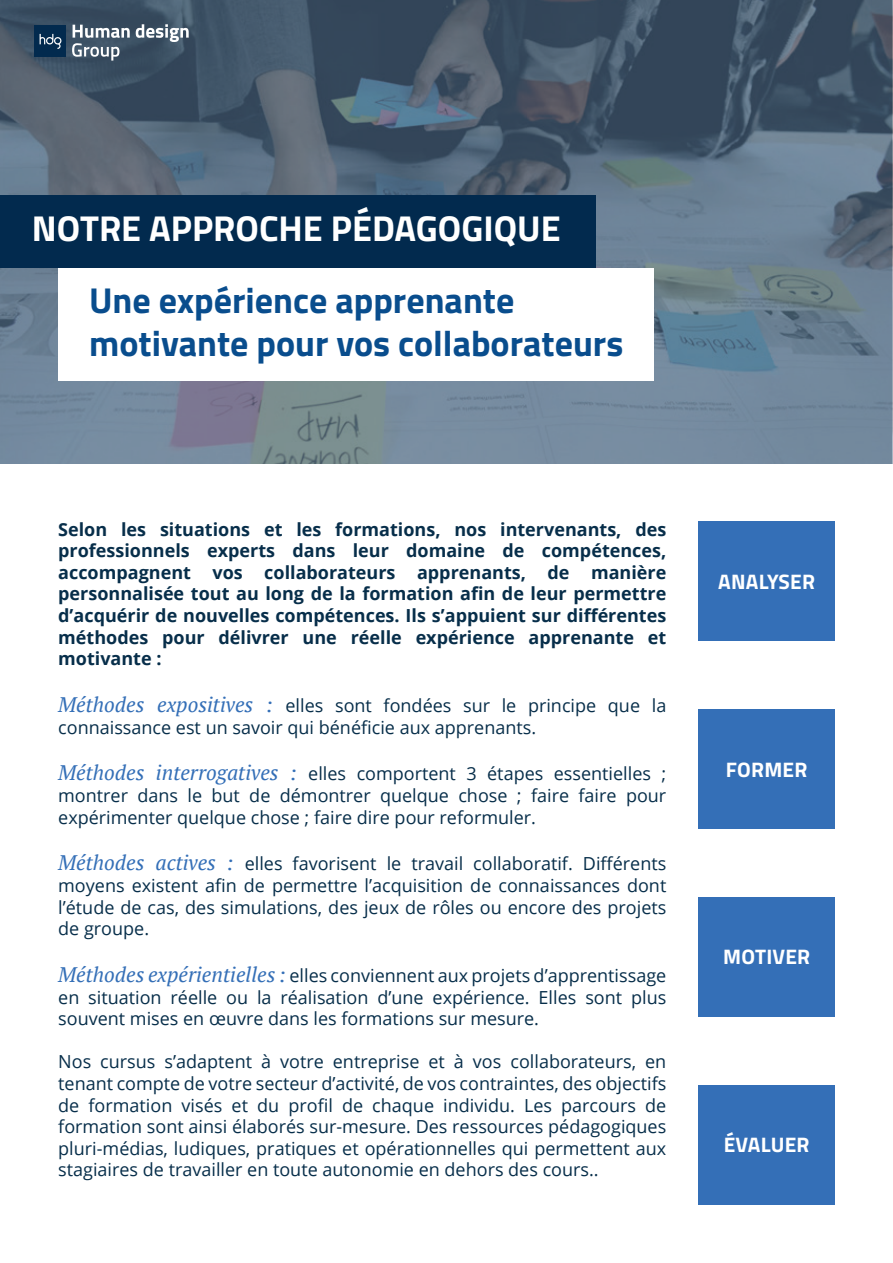
<style>
.page{position:relative;width:893px;height:1263px;background:#fff}
.page>*{position:absolute;margin:0;border:0;box-sizing:border-box;transform-origin:0 0}
.t1{font:700 36px "Titillium";color:#094d8d}
.t2{font:700 36px "Titillium";color:#fff}
.t3{font:700 21px "Titillium";letter-spacing:.01em;color:#fff}
.t4{font:18px/21.6px "Open Sans";color:#072e4a;text-align:justify}
.t5{font:700 18px/21.6px "Open Sans";color:#072e4a;text-align:justify}
.s1{font-family:"PT Serif";font-style:italic;font-size:21px;color:#346fb7}
</style>
<div class="page">
<img style="left:0;top:0;width:893px;height:463px">
<div style="left:34px;top:25px;width:32px;height:32px;background:#022a4e"></div>
<svg style="left:136px;top:24px;width:53px;height:18px"></svg>
<svg style="left:72px;top:25px;width:58px;height:36px"></svg>
<svg style="left:40px;top:34px;width:21px;height:15px"></svg>
<div style="left:699px;top:522px;width:136px;height:119px;background:#346fb7"></div>
<div style="left:699px;top:710px;width:136px;height:119px;background:#346fb7"></div>
<div style="left:699px;top:898px;width:136px;height:119px;background:#346fb7"></div>
<div style="left:699px;top:1086px;width:136px;height:119px;background:#346fb7"></div>
<div style="left:0;top:196px;width:595px;height:72px;background:#022a4e"></div>
<div style="left:58px;top:268px;width:596px;height:113px;background:#fff"></div>
<p class="t2" style="left:32px;top:201px;width:530px">NOTRE APPROCHE PÉDAGOGIQUE</p>
<p class="t1" style="left:89px;top:273px;width:427px">Une expérience apprenante</p>
<p class="t1" style="left:89px;top:316px;width:536px">motivante pour vos collaborateurs</p>
<p class="t5" style="left:58px;top:518px;width:610px">Selon les situations et les formations, nos intervenants, des professionnels experts dans leur domaine de compétences, accompagnent vos collaborateurs apprenants, de manière personnalisée tout au long de la formation afin de leur permettre d’acquérir de nouvelles compétences. Ils s’appuient sur différentes méthodes pour délivrer une réelle expérience apprenante et motivante :</p>
<p class="t4" style="left:58px;top:694px;width:610px"><span class="s1">Méthodes expositives :</span> elles sont fondées sur le principe que la connaissance est un savoir qui bénéficie aux apprenants.</p>
<p class="t4" style="left:58px;top:762px;width:610px"><span class="s1">Méthodes interrogatives :</span> elles comportent 3 étapes essentielles ; montrer dans le but de démontrer quelque chose ; faire faire pour expérimenter quelque chose ; faire dire pour reformuler.</p>
<p class="t4" style="left:58px;top:852px;width:610px"><span class="s1">Méthodes actives :</span> elles favorisent le travail collaboratif. Différents moyens existent afin de permettre l’acquisition de connaissances dont l’étude de cas, des simulations, des jeux de rôles ou encore des projets de groupe.</p>
<p class="t4" style="left:58px;top:964px;width:610px"><span class="s1">Méthodes expérientielles :</span> elles conviennent aux projets d’apprentissage en situation réelle ou la réalisation d’une expérience. Elles sont plus souvent mises en œuvre dans les formations sur mesure.</p>
<p class="t4" style="left:58px;top:1050px;width:610px">Nos cursus s’adaptent à votre entreprise et à vos collaborateurs, en tenant compte de votre secteur d’activité, de vos contraintes, des objectifs de formation visés et du profil de chaque individu. Les parcours de formation sont ainsi élaborés sur-mesure. Des ressources pédagogiques pluri-médias, ludiques, pratiques et opérationnelles qui permettent aux stagiaires de travailler en toute autonomie en dehors des cours..</p>
<p class="t3" style="left:718px;top:565px;width:98px">ANALYSER</p>
<p class="t3" style="left:726px;top:753px;width:83px">FORMER</p>
<p class="t3" style="left:723px;top:941px;width:89px">MOTIVER</p>
<p class="t3" style="left:724px;top:1129px;width:87px">ÉVALUER</p>
</div>
